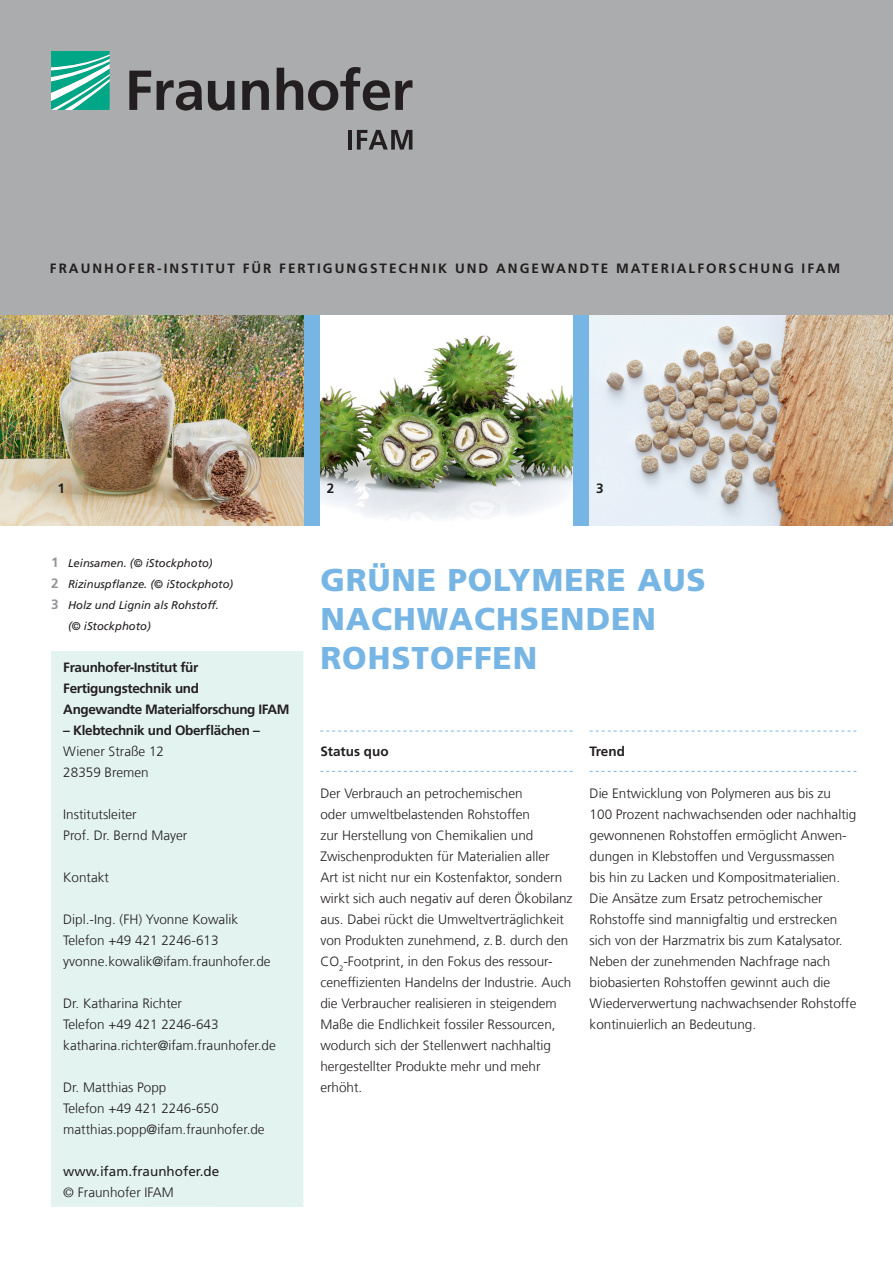
<style>
.page{position:relative;width:893px;height:1263px;background:#fff}
.page>*{position:absolute;margin:0;border:0;box-sizing:border-box;transform-origin:0 0}
.t1{font:900 31.5px/39px "Frutiger LT Com";letter-spacing:.03em;color:#77b6e4}
.t2{font:300 13.5px/21px "Frutiger LT Com";color:#231f20}
.t3{font:700 13.5px/21px "Frutiger LT Com";letter-spacing:-.025em;color:#231f20}
.t4{font:700 13.5px "Frutiger LT Com";letter-spacing:.15em;color:#231f20}
.t5{font:13.5px "Frutiger LT Com";color:#231f20}
.t6{font:700 13.5px "Frutiger LT Com";color:#231f20}
.t7{font:italic 11.25px "Frutiger LT Com";color:#231f20}
.s1{font-weight:700;font-style:normal;font-size:13.5px;color:#939598}
</style>
<div class="page">
<div style="left:0;top:0;width:893px;height:315px;background:#aaacad"></div>
<svg style="left:51px;top:51px;width:59px;height:59px;background:#4abea7"></svg>
<svg style="left:129px;top:67px;width:283px;height:44px"></svg>
<hr style="left:348px;top:130px;width:4px;height:20px;background:#231f20">
<svg style="left:357px;top:130px;width:55px;height:20px"></svg>
<svg style="left:320px;top:731px;width:253px;height:1px"></svg>
<svg style="left:320px;top:771px;width:253px;height:1px"></svg>
<svg style="left:590px;top:731px;width:266px;height:1px"></svg>
<svg style="left:590px;top:771px;width:266px;height:1px"></svg>
<div style="left:51px;top:651px;width:252px;height:556px;background:#e3f3f0"></div>
<div style="left:0;top:315px;width:893px;height:210px;background:#77b6e4"></div>
<img style="left:320px;top:315px;width:253px;height:210px">
<img style="left:0;top:315px;width:303px;height:210px">
<img style="left:590px;top:315px;width:303px;height:211px">
<p class="t4" style="left:50px;top:260px;width:792px">FRAUNHOFER-INSTITUT FÜR FERTIGUNGSTECHNIK UND ANGEWANDTE MATERIALFORSCHUNG IFAM</p>
<p class="t3" style="left:57px;top:478px;width:9px">1</p>
<p class="t3" style="left:327px;top:478px;width:9px">2</p>
<p class="t3" style="left:596px;top:478px;width:9px">3</p>
<p class="t7" style="left:51px;top:557px;width:163px"><span class="s1">1</span> Leinsamen. (© iStockphoto)</p>
<p class="t7" style="left:51px;top:578px;width:184px"><span class="s1">2</span> Rizinuspflanze. (© iStockphoto)</p>
<p class="t7" style="left:51px;top:599px;width:170px"><span class="s1">3</span> Holz und Lignin als Rohstoff.</p>
<p class="t7" style="left:68px;top:620px;width:84px">(© iStockphoto)</p>
<p class="t3" style="left:63px;top:657px;width:228px">Fraunhofer-Institut für<br>Fertigungstechnik und<br>Angewandte Materialforschung IFAM</p>
<p class="t3" style="left:63px;top:720px;width:198px">– Klebtechnik und Oberflächen –</p>
<p class="t2" style="left:63px;top:741px;width:102px">Wiener Straße 12<br>28359 Bremen</p>
<p class="t2" style="left:63px;top:804px;width:126px">Institutsleiter<br>Prof. Dr. Bernd Mayer</p>
<p class="t2" style="left:63px;top:867px;width:47px">Kontakt</p>
<p class="t2" style="left:63px;top:909px;width:209px">Dipl.-Ing. (FH) Yvonne Kowalik<br>Telefon +49 421 2246-613 yvonne.kowalik@ifam.fraunhofer.de</p>
<p class="t2" style="left:63px;top:993px;width:214px">Dr. Katharina Richter<br>Telefon +49 421 2246-643 katharina.richter@ifam.fraunhofer.de</p>
<p class="t2" style="left:63px;top:1077px;width:203px">Dr. Matthias Popp<br>Telefon +49 421 2246-650 matthias.popp@ifam.fraunhofer.de</p>
<p class="t5" style="left:63px;top:1163px;width:158px">www.ifam.fraunhofer.de</p>
<p class="t2" style="left:63px;top:1182px;width:112px">© Fraunhofer IFAM</p>
<h1 class="t1" style="left:320px;top:560px;width:387px">GRÜNE POLYMERE AUS<br>NACHWACHSENDEN<br>ROHSTOFFEN</h1>
<p class="t6" style="left:320px;top:743px;width:70px">Status quo</p>
<p class="t2" style="left:320px;top:783px;width:254px">Der Verbrauch an petrochemischen<br>oder umweltbelastenden Rohstoffen<br>zur Herstellung von Chemikalien und Zwischenprodukten für Materialien aller<br>Art ist nicht nur ein Kostenfaktor, sondern wirkt sich auch negativ auf deren Ökobilanz aus. Dabei rückt die Umweltverträglichkeit von Produkten zunehmend, z.B. durch den CO<sub>2</sub>-Footprint, in den Fokus des ressour&shy;ceneffizienten Handelns der Industrie. Auch die Verbraucher realisieren in steigendem Maße die Endlichkeit fossiler Ressourcen, wodurch sich der Stellenwert nachhaltig hergestellter Produkte mehr und mehr erhöht.</p>
<p class="t3" style="left:590px;top:741px;width:37px">Trend</p>
<p class="t2" style="left:590px;top:783px;width:268px">Die Entwicklung von Polymeren aus bis zu 100 Prozent nachwachsenden oder nachhaltig gewonnenen Rohstoffen ermöglicht Anwen&shy;dungen in Klebstoffen und Vergussmassen<br>bis hin zu Lacken und Kompositmaterialien.<br>Die Ansätze zum Ersatz petrochemischer Rohstoffe sind mannigfaltig und erstrecken sich von der Harzmatrix bis zum Katalysator.<br>Neben der zunehmenden Nachfrage nach biobasierten Rohstoffen gewinnt auch die Wiederverwertung nachwachsender Rohstoffe kontinuierlich an Bedeutung.</p>
</div>
